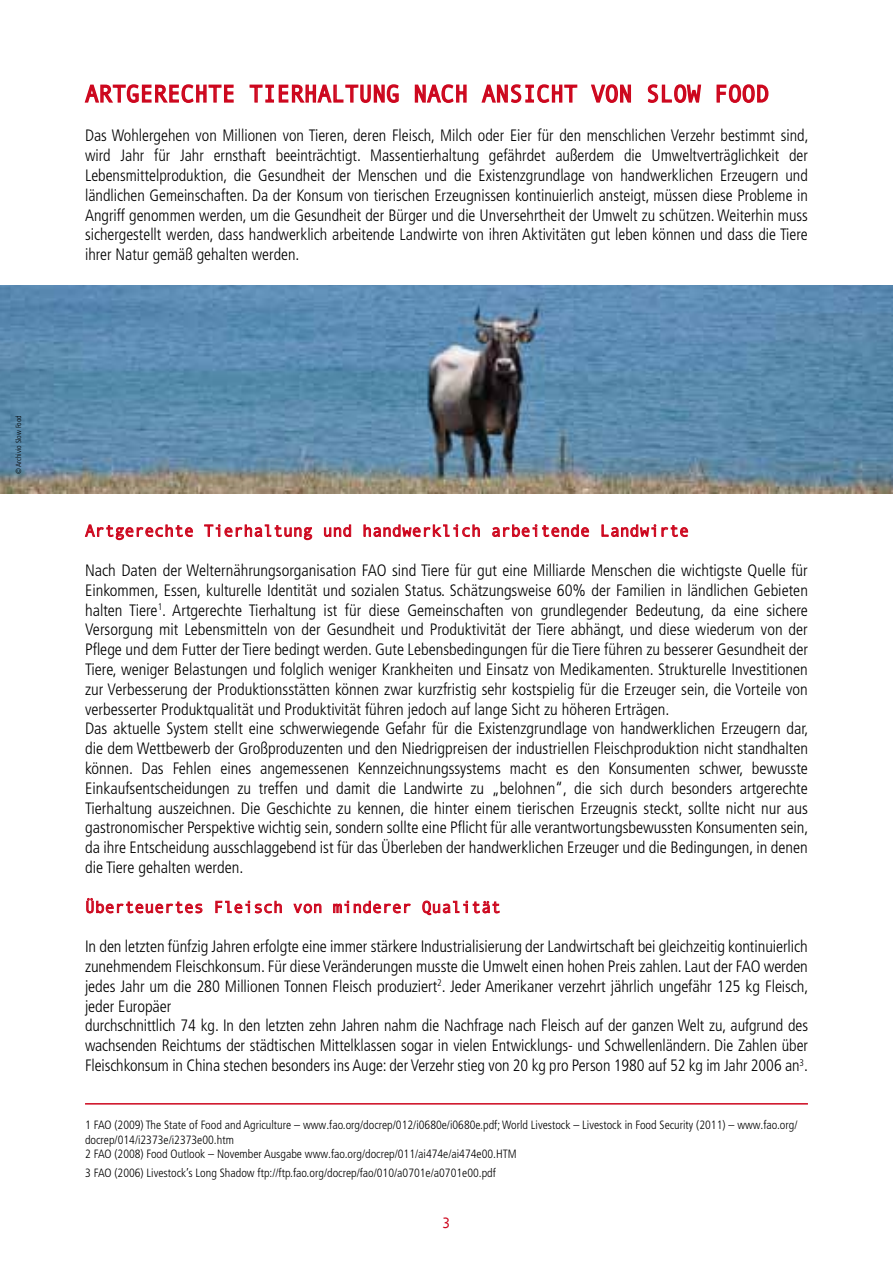
<style>
.page{position:relative;width:893px;height:1263px;background:#fff}
.page>*{position:absolute;margin:0;border:0;box-sizing:border-box;transform-origin:0 0}
.t1{font:24px "Andale Mono";color:#cd071e;scale:.95 1}
.t2{font:300 condensed 16.5px/19.8px "Frutiger LT Pro";color:#000}
.t3{font:16.5px "Andale Mono";color:#cd071e}
.t4{font:15px "Andale Mono";color:#cd071e}
.t5{font:300 condensed 12px/14.4px "Frutiger LT Pro";color:#000}
.t6{font:300 condensed 7.5px "Frutiger LT Pro";color:#000}
</style>
<div class="page">
<svg style="left:84px;top:84px;width:150px;height:19px"></svg>
<svg style="left:249px;top:84px;width:150px;height:19px"></svg>
<svg style="left:414px;top:84px;width:53px;height:19px"></svg>
<svg style="left:481px;top:84px;width:97px;height:19px"></svg>
<svg style="left:591px;top:84px;width:40px;height:19px"></svg>
<svg style="left:647px;top:84px;width:55px;height:19px"></svg>
<svg style="left:716px;top:84px;width:53px;height:19px"></svg>
<hr style="left:85px;top:1103px;width:723px;height:1px;background:#cd071e">
<img style="left:0;top:286px;width:893px;height:207px">
<svg style="left:84px;top:524px;width:109px;height:17px"></svg>
<svg style="left:204px;top:524px;width:109px;height:17px"></svg>
<svg style="left:323px;top:524px;width:29px;height:13px"></svg>
<svg style="left:363px;top:524px;width:117px;height:14px"></svg>
<svg style="left:492px;top:524px;width:97px;height:14px"></svg>
<svg style="left:601px;top:524px;width:87px;height:14px"></svg>
<svg style="left:86px;top:898px;width:117px;height:16px"></svg>
<svg style="left:215px;top:900px;width:67px;height:14px"></svg>
<svg style="left:293px;top:903px;width:29px;height:11px"></svg>
<svg style="left:333px;top:900px;width:78px;height:14px"></svg>
<svg style="left:422px;top:900px;width:78px;height:15px"></svg>
<p class="t6" style="left:14px;top:474px;width:61px;rotate:-90deg">© Archivio Slow Food</p>
<h1 class="t1" style="left:85px;top:78px;width:722px">Artgerechte Tierhaltung nach Ans icht von Slow Food</h1>
<p class="t2" style="left:85px;top:126px;width:725px;text-align:justify">Das Wohlergehen von Millionen von Tieren, deren Fleisch, Milch oder Eier für den menschlichen Verzehr bestimmt sind, wird Jahr für Jahr ernsthaft beeinträchtigt. Massentierhaltung gefährdet außerdem die Umweltverträglichkeit der Lebensmittelproduktion, die Gesundheit der Menschen und die Existenzgrundlage von handwerklichen Erzeugern und ländlichen Gemeinschaften. Da der Konsum von tierischen Erzeugnissen kontinuierlich ansteigt, müssen diese Probleme in Angriff genommen werden, um die Gesundheit der Bürger und die Unversehrtheit der Umwelt zu schützen. Weiterhin muss sichergestellt werden, dass handwerklich arbeitende Landwirte von ihren Aktivitäten gut leben können und dass die Tiere ihrer Natur gemäß gehalten werden.</p>
<p class="t3" style="left:85px;top:520px;width:605px">Artgerechte Tierhaltung und handwerklich arbeitende Landwirte</p>
<p class="t2" style="left:85px;top:560px;width:725px">Nach Daten der Welternährungsorganisation FAO sind Tiere für gut eine Milliarde Menschen die wichtigste Quelle für Einkommen, Essen, kulturelle Identität und sozialen Status. Schätzungsweise 60% der Familien in ländlichen Gebieten halten Tiere<sup>1</sup>. Artgerechte Tierhaltung ist für diese Gemeinschaften von grundlegender Bedeutung, da eine sichere Versorgung mit Lebensmitteln von der Gesundheit und Produktivität der Tiere abhängt, und diese wiederum von der Pflege und dem Futter der Tiere bedingt werden. Gute Lebensbedingungen für die Tiere führen zu besserer Gesundheit der Tiere, weniger Belastungen und folglich weniger Krankheiten und Einsatz von Medikamenten. Strukturelle Investitionen zur Verbesserung der Produktionsstätten können zwar kurzfristig sehr kostspielig für die Erzeuger sein, die Vorteile von verbesserter Produktqualität und Produktivität führen jedoch auf lange Sicht zu höheren Erträgen.<br>Das aktuelle System stellt eine schwerwiegende Gefahr für die Existenzgrundlage von handwerklichen Erzeugern dar, die dem Wettbewerb der Großproduzenten und den Niedrigpreisen der industriellen Fleischproduktion nicht standhalten können. Das Fehlen eines angemessenen Kennzeichnungssystems macht es den Konsumenten schwer, bewusste Einkaufsentscheidungen zu treffen und damit die Landwirte zu „belohnen“, die sich durch besonders artgerechte Tierhaltung auszeichnen. Die Geschichte zu kennen, die hinter einem tierischen Erzeugnis steckt, sollte nicht nur aus gastronomischer Perspektive wichtig sein, sondern sollte eine Pflicht für alle verantwortungsbewussten Konsumenten sein, da ihre Entscheidung ausschlaggebend ist für das Überleben der handwerklichen Erzeuger und die Bedingungen, in denen die Tiere gehalten werden.</p>
<p class="t3" style="left:85px;top:896px;width:417px">Überteuertes Fleisch von minderer Qualität</p>
<p class="t2" style="left:85px;top:937px;width:725px">In den letzten fünfzig Jahren erfolgte eine immer stärkere Industrialisierung der Landwirtschaft bei gleichzeitig kontinuierlich zunehmendem Fleischkonsum. Für diese Veränderungen musste die Umwelt einen hohen Preis zahlen. Laut der FAO werden jedes Jahr um die 280 Millionen Tonnen Fleisch produziert<sup>2</sup>. Jeder Amerikaner verzehrt jährlich ungefähr 125 kg Fleisch, jeder Europäer<br>durchschnittlich 74 kg. In den letzten zehn Jahren nahm die Nachfrage nach Fleisch auf der ganzen Welt zu, aufgrund des wachsenden Reichtums der städtischen Mittelklassen sogar in vielen Entwicklungs- und Schwellenländern. Die Zahlen über Fleischkonsum in China stechen besonders ins Auge: der Verzehr stieg von 20 kg pro Person 1980 auf 52 kg im Jahr 2006 an<sup>3</sup>.</p>
<p class="t5" style="left:85px;top:1118px;width:714px">1 FAO (2009) The State of Food and Agriculture – www.fao.org/docrep/012/i0680e/i0680e.pdf; World Livestock – Livestock in Food Security (2011) – www.fao.org/ docrep/014/i2373e/i2373e00.htm<br>2 FAO (2008) Food Outlook – November Ausgabe www.fao.org/docrep/011/ai474e/ai474e00.HTM</p>
<p class="t5" style="left:85px;top:1165px;width:412px">3 FAO (2006) Livestock’s Long Shadow ftp://ftp.fao.org/docrep/fao/010/a0701e/a0701e00.pdf</p>
<p class="t4" style="left:442px;top:1213px;width:10px">3</p>
</div>
